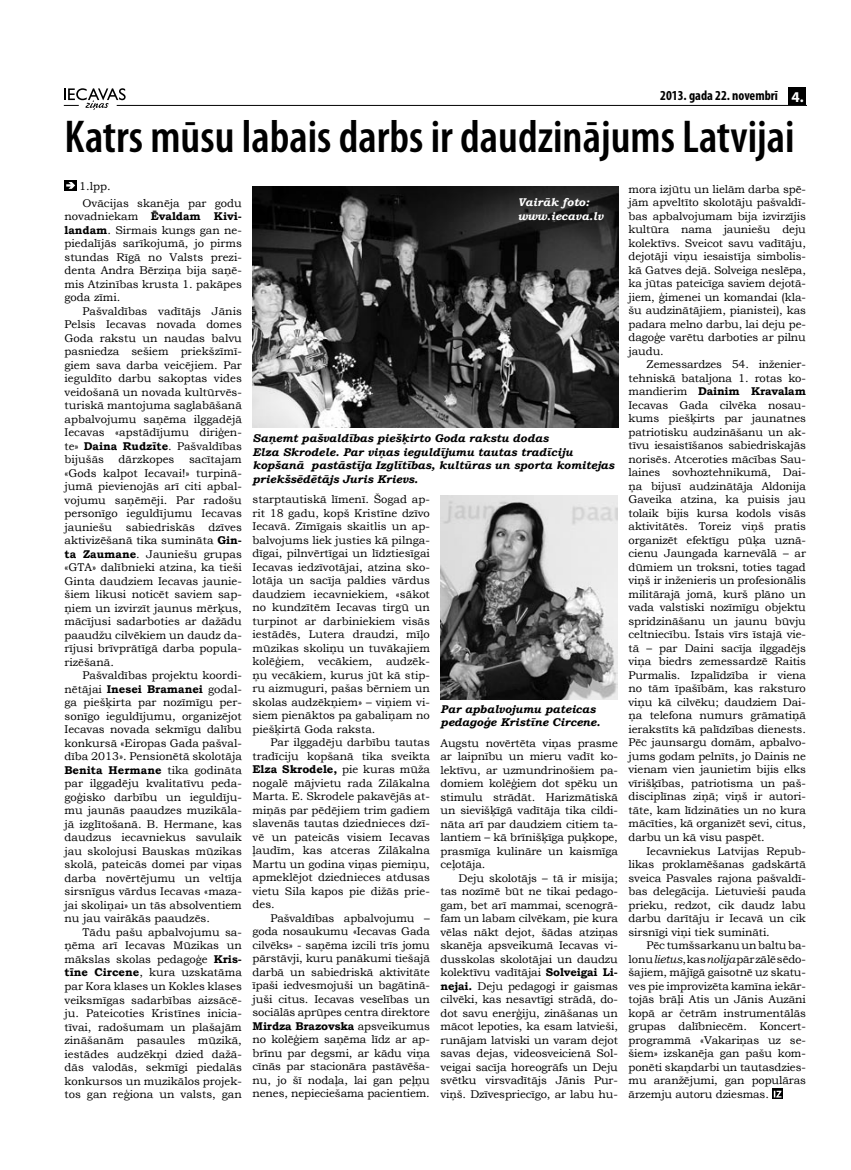
<style>
.page{position:relative;width:851px;height:1170px;background:#fff}
.page>*{position:absolute;margin:0;border:0;box-sizing:border-box;transform-origin:0 0}
.t1{font:600 condensed 46.25px "Myriad Pro";color:#000}
.t2{font:700 15px "Myriad Pro";color:#fff}
.t3{font:700 condensed 13.75px "Myriad Pro";color:#000}
.t4{font:11.25px/13.5px "Bookman Old Style";color:#000;text-align:justify}
.t5{font:italic 700 11.25px/13.5px "Bookman Old Style";color:#000}
.t6{font:italic 700 11.25px/13.5px "Bookman Old Style";color:#fff}
.s1{font-weight:700}
.s2{font-style:italic}
</style>
<div class="page">
<hr style="left:117px;top:105px;width:689px;height:1px;background:#000">
<svg style="left:64px;top:88px;width:62px;height:22px"></svg>
<div style="left:788px;top:87px;width:18px;height:18px;background:#000"></div>
<div style="left:772px;top:1088px;width:10px;height:10px;background:#000"></div>
<svg style="left:773px;top:1090px;width:8px;height:7px"></svg>
<div style="left:64px;top:180px;width:13px;height:11px;background:#000"></div>
<svg style="left:66px;top:182px;width:9px;height:7px"></svg>
<img style="left:252px;top:186px;width:366px;height:241px">
<img style="left:440px;top:495px;width:178px;height:204px">
<p class="t3" style="left:660px;top:87px;width:119px">2013. gada 22. novembrī</p>
<h2 class="t2" style="left:799px;top:87px;width:5px">.</h2>
<h1 class="t1" style="left:64px;top:108px;width:731px">Katrs mūsu labais darbs ir daudzinājums Latvijai</h1>
<p class="t4" style="left:79px;top:179px;width:33px">1.lpp.</p>
<p class="t4" style="left:628px;top:182px;width:179px">mora izjūtu un lielām darba spē&shy;jām apveltīto skolotāju pašvaldī&shy;bas apbalvojumam bija izvirzījis kultūra nama jauniešu deju kolektīvs. Sveicot savu vadītāju, dejotāji viņu iesaistīja simbolis&shy;kā Gatves dejā. Solveiga neslēpa, ka jūtas pateicīga saviem dejotā&shy;jiem, ģimenei un komandai (kla&shy;šu audzinātājiem, pianistei), kas padara melno darbu, lai deju pe&shy;dagoģe varētu darboties ar pilnu jaudu.</p>
<p class="t4" style="left:628px;top:357px;width:179px;text-indent:18px">Zemessardzes 54. inženier&shy;tehniskā bataljona 1. rotas ko&shy;mandierim <span class="s1">Dainim Kravalam </span>Iecavas Gada cilvēka nosau&shy;kums piešķirts par jaunatnes patriotisku audzināšanu un ak&shy;tīvu iesaistīšanos sabiedriskajās norisēs. Atceroties mācības Sau&shy;laines sovhoztehnikumā, Dai&shy;ņa bijusī audzinātāja Aldonija Gaveika atzina, ka puisis jau tolaik bijis kursa kodols visās aktivitātēs. Toreiz viņš pratis organizēt efektīgu pūķa uznā&shy;cienu Jaungada karnevālā – ar dūmiem un troksni, toties tagad viņš ir inženieris un profesionālis militārajā jomā, kurš plāno un vada valstiski nozīmīgu objektu spridzināšanu un jaunu būvju celtniecību. Īstais vīrs īstajā vie&shy;tā – par Daini sacīja ilggadējs viņa biedrs zemessardzē Raitis Purmalis. Izpalīdzība ir viena no tām īpašībām, kas raksturo viņu kā cilvēku; daudziem Dai&shy;ņa telefona numurs grāmatiņā ierakstīts kā palīdzības dienests.<br>Pēc jaunsargu domām, apbalvo&shy;jums godam pelnīts, jo Dainis ne vienam vien jaunietim bijis elks vīrišķības, patriotisma un paš&shy;disciplīnas ziņā; viņš ir autori&shy;tāte, kam līdzināties un no kura mācīties, kā organizēt sevi, citus, darbu un kā visu paspēt.</p>
<p class="t4" style="left:628px;top:843px;width:179px;text-indent:18px">Iecavniekus Latvijas Repub&shy;likas proklamēšanas gadskārtā sveica Pasvales rajona pašvaldī&shy;bas delegācija. Lietuvieši pauda prieku, redzot, cik daudz labu darbu darītāju ir Iecavā un cik sirsnīgi viņi tiek sumināti.</p>
<p class="t4" style="left:628px;top:938px;width:179px;text-indent:18px">Pēc tumšsarkanu un baltu ba&shy;lonu <span class="s2">lietus</span>, kas <span class="s2">nolija</span> pār zālē sēdo&shy;šajiem, mājīgā gaisotnē uz skatu&shy;ves pie improvizēta kamīna iekār&shy;tojās brāļi Atis un Jānis Auzāni kopā ar četrām instrumentālās grupas dalībniecēm. Koncert&shy;programmā «Vakariņas uz se&shy;šiem» izskanēja gan pašu kom&shy;ponēti skaņdarbi un tautasdzies&shy;mu aranžējumi, gan populāras ārzemju autoru dziesmas.</p>
<p class="t6" style="left:518px;top:195px;width:87px">Vairāk foto: www.iecava.lv</p>
<p class="t4" style="left:64px;top:196px;width:179px;text-indent:18px">Ovācijas skanēja par godu novadniekam <span class="s1">Ēvaldam Kivi&shy;landam</span>. Sirmais kungs gan ne&shy;piedalījās sarīkojumā, jo pirms stundas Rīgā no Valsts prezi&shy;denta Andra Bērziņa bija saņē&shy;mis Atzinības krusta 1. pakāpes goda zīmi.</p>
<p class="t4" style="left:64px;top:304px;width:179px;text-indent:18px">Pašvaldības vadītājs Jānis Pelsis Iecavas novada domes Goda rakstu un naudas balvu pasniedza sešiem priekšzīmī&shy;giem sava darba veicējiem. Par ieguldīto darbu sakoptas vides veidošanā un novada kultūrvēs&shy;turiskā mantojuma saglabāšanā apbalvojumu saņēma ilggadējā Iecavas «apstādījumu diriģen&shy;te» <span class="s1">Daina Rudzīte</span>. Pašvaldības bijušās</p>
<p class="t5" style="left:252px;top:431px;width:363px">Saņemt pašvaldības piešķirto Goda rakstu dodas<br>Elza Skrodele. Par viņas ieguldījumu tautas tradīciju kopšanā pastāstīja Izglītības, kultūras un sporta komitejas priekšsēdētājs Juris Krievs.</p>
<p class="t4" style="left:119px;top:452px;width:57px">dārzkopes</p>
<p class="t4" style="left:64px;top:452px;width:179px;text-indent:124px">sacītajam «Gods kalpot Iecavai!» turpinā&shy;jumā pievienojās arī citi apbal&shy;vojumu saņēmēji. Par radošu personīgo ieguldījumu Iecavas jauniešu sabiedriskās dzīves aktivizēšanā tika sumināta <span class="s1">Gin&shy;ta Zaumane</span>. Jauniešu grupas «GTA» dalībnieki atzina, ka tieši Ginta daudziem Iecavas jaunie&shy;šiem likusi noticēt saviem sap&shy;ņiem un izvirzīt jaunus mērķus, mācījusi sadarboties ar dažādu paaudžu cilvēkiem un daudz da&shy;rījusi brīvprātīgā darba popula&shy;rizēšanā.</p>
<p class="t4" style="left:64px;top:668px;width:179px;text-indent:18px">Pašvaldības projektu koordi&shy;nētājai <span class="s1">Inesei Bramanei</span> godal&shy;ga piešķirta par nozīmīgu per&shy;sonīgo ieguldījumu, organizējot Iecavas novada sekmīgu dalību konkursā «Eiropas Gada pašval&shy;dība 2013». Pensionētā skolotāja <span class="s1">Benita Hermane</span> tika godināta par ilggadēju kvalitatīvu peda&shy;goģisko darbību un ieguldīju&shy;mu jaunās paaudzes muzikāla&shy;jā izglītošanā. B. Hermane, kas daudzus iecavniekus savulaik jau skolojusi Bauskas mūzikas skolā, pateicās domei par viņas darba novērtējumu un veltīja sirsnīgus vārdus Iecavas «maza&shy;jai skoliņai» un tās absolventiem nu jau vairākās paaudzēs.</p>
<p class="t4" style="left:64px;top:925px;width:179px;text-indent:18px">Tādu pašu apbalvojumu sa&shy;ņēma arī Iecavas Mūzikas un mākslas skolas pedagoģe <span class="s1">Kris&shy;tīne Circene</span>, kura uzskatāma par Kora klases un Kokles klases veiksmīgas sadarbības aizsācē&shy;ju. Pateicoties Kristīnes inicia&shy;tīvai, radošumam un plašajām zināšanām pasaules mūzikā, iestādes audzēkņi dzied dažā&shy;dās valodās, sekmīgi piedalās konkursos un muzikālos projek&shy;tos gan reģiona un valsts, gan</p>
<p class="t4" style="left:252px;top:492px;width:179px">starptautiskā līmenī. Šogad ap&shy;rit 18 gadu, kopš Kristīne dzīvo Iecavā. Zīmīgais skaitlis un ap&shy;balvojums liek justies kā pilnga&shy;dīgai, pilnvērtīgai un līdztiesīgai Iecavas iedzīvotājai, atzina sko&shy;lotāja un sacīja paldies vārdus daudziem iecavniekiem, «sākot no kundzītēm Iecavas tirgū un turpinot ar darbiniekiem visās iestādēs, Lutera draudzi, mīļo mūzikas skoliņu un tuvākajiem kolēģiem, vecākiem, audzēk&shy;ņu vecākiem, kurus jūt kā stip&shy;ru aizmuguri, pašas bērniem un skolas audzēkņiem» – viņiem vi&shy;siem pienāktos pa gabaliņam no piešķirtā Goda raksta.</p>
<p class="t4" style="left:252px;top:735px;width:179px;text-indent:18px">Par ilggadēju darbību tautas tradīciju kopšanā tika sveikta <span class="s1">Elza Skrodele,</span> pie kuras mūža nogalē mājvietu rada Zilākalna Marta. E. Skrodele pakavējās at&shy;miņās par pēdējiem trim gadiem slavenās tautas dziednieces dzī&shy;vē un pateicās visiem Iecavas ļaudīm, kas atceras Zilākalna Martu un godina viņas piemiņu, apmeklējot dziednieces atdusas vietu Sila kapos pie dižās prie&shy;des.</p>
<p class="t4" style="left:252px;top:911px;width:179px;text-indent:18px">Pašvaldības apbalvojumu – goda nosaukumu «Iecavas Gada cilvēks» - saņēma izcili trīs jomu pārstāvji, kuru panākumi tiešajā darbā un sabiedriskā aktivitāte īpaši iedvesmojuši un bagātinā&shy;juši citus. Iecavas veselības un sociālās aprūpes centra direktore <span class="s1">Mirdza Brazovska</span> apsveikumus no kolēģiem saņēma līdz ar ap&shy;brīnu par degsmi, ar kādu viņa cīnās par stacionāra pastāvēša&shy;nu, jo šī nodaļa, lai gan peļņu nenes, nepieciešama pacientiem.</p>
<p class="t5" style="left:440px;top:702px;width:161px">Par apbalvojumu pateicas pedagoģe Kristīne Circene.</p>
<p class="t4" style="left:440px;top:736px;width:179px">Augstu novērtēta viņas prasme ar laipnību un mieru vadīt ko&shy;lektīvu, ar uzmundrinošiem pa&shy;domiem kolēģiem dot spēku un stimulu strādāt. Harizmātiskā un sievišķīgā vadītāja tika cildi&shy;nāta arī par daudziem citiem ta&shy;lantiem – kā brīnišķīga puķkope, prasmīga kulināre un kaismīga ceļotāja.</p>
<p class="t4" style="left:440px;top:871px;width:179px;text-indent:18px">Deju skolotājs – tā ir misija; tas nozīmē būt ne tikai pedago&shy;gam, bet arī mammai, scenogrā&shy;fam un labam cilvēkam, pie kura vēlas nākt dejot, šādas atziņas skanēja apsveikumā Iecavas vi&shy;dusskolas skolotājai un daudzu kolektīvu vadītājai <span class="s1">Solveigai Li&shy;nejai.</span> Deju pedagogi ir gaismas cilvēki, kas nesavtīgi strādā, do&shy;dot savu enerģiju, zināšanas un mācot lepoties, ka esam latvieši, runājam latviski un varam dejot savas dejas, videosveicienā Sol&shy;veigai sacīja horeogrāfs un Deju svētku virsvadītājs Jānis Pur&shy;viņš. Dzīvespriecīgo, ar labu hu-</p>
</div>
